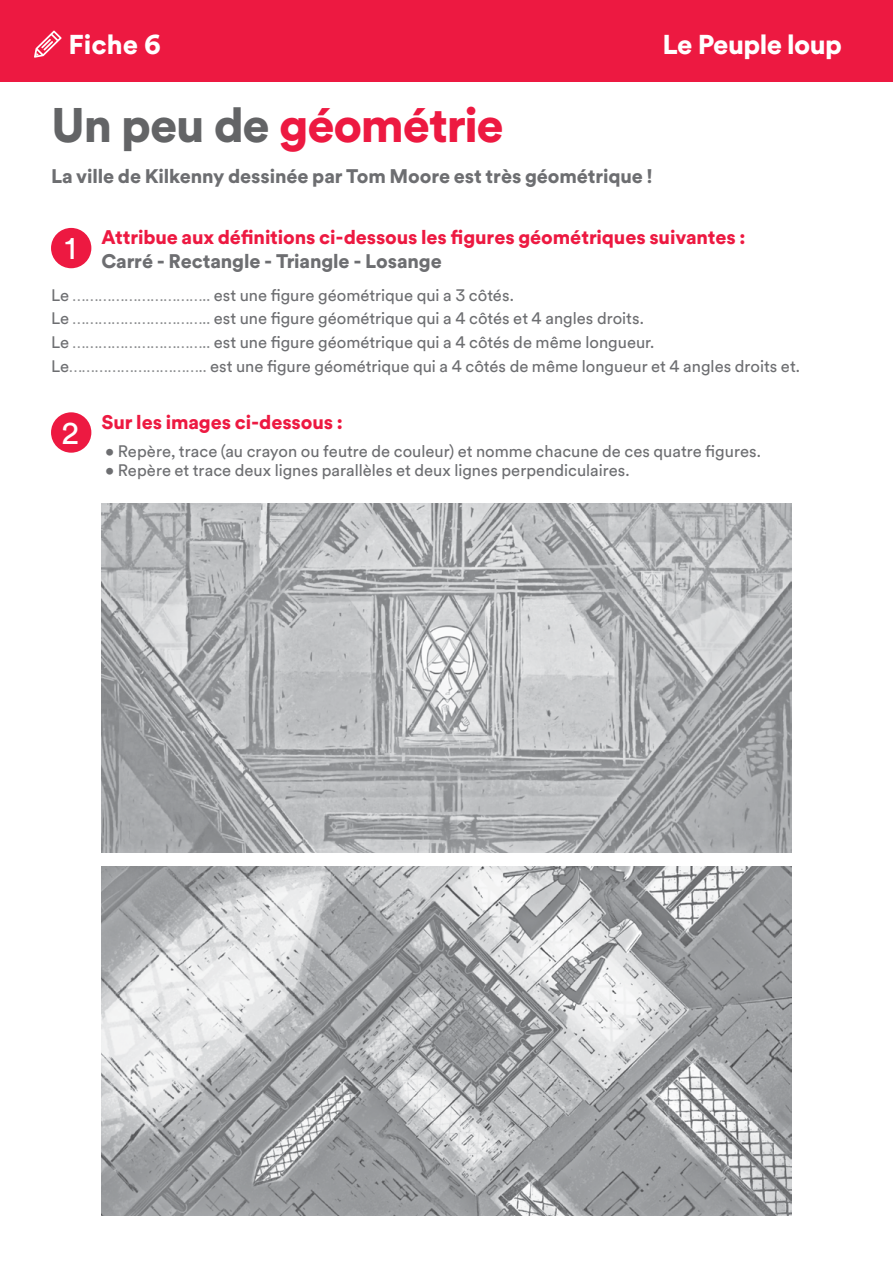
<style>
.page{position:relative;width:893px;height:1263px;background:#fff}
.page>*{position:absolute;margin:0;border:0;box-sizing:border-box;transform-origin:0 0}
.Titre_fiche{font:900 48px "Circular Spotify Text";letter-spacing:-.025em;color:#ed1941}
.t1{font:32.4px "Circular Std Book";color:#fff}
.t2{font:900 27px "Circular Spotify Text";letter-spacing:-.02em;color:#fff}
.chapo_13_pts{font:900 19.5px/24px "Circular Spotify Text";letter-spacing:-.005em;color:#ed1941}
.chapo_13_pts-2{font:900 19.5px "Circular Spotify Text";letter-spacing:-.005em;color:#6d6e71}
.chapo_13_pts-3{font:16.5px "Circular Spotify Text";color:#6d6e71}
.s1{color:#636466}
.s2{color:#6d6e71}
.s3{font-size:15px;color:#888a8c}
</style>
<div class="page">
<div style="left:0;top:0;width:893px;height:82px;background:#ed1941"></div>
<svg style="left:34px;top:31px;width:28px;height:27px"></svg>
<img style="left:102px;top:866px;width:689px;height:349px">
<div style="left:51px;top:228px;width:40px;height:40px;background:#ed1941;border-radius:50%"></div>
<img style="left:102px;top:503px;width:689px;height:350px">
<div style="left:51px;top:412px;width:40px;height:41px;background:#ed1941;border-radius:50%"></div>
<p class="t2" style="left:68px;top:26px;width:94px">Fiche 6</p>
<h3 class="t2" style="left:662px;top:26px;width:181px">Le Peuple loup</h3>
<p class="Titre_fiche" style="left:51px;top:92px;width:454px"><span class="s1">Un peu de</span> géométrie</p>
<p class="chapo_13_pts-2" style="left:51px;top:163px;width:603px">La ville de Kilkenny dessinée par Tom Moore est très géométrique !</p>
<p class="t1" style="left:65px;top:228px;width:13px">1</p>
<p class="chapo_13_pts" style="left:101px;top:226px;width:645px">Attribue aux définitions ci-dessous les figures géométriques suivantes :<br><span class="s2">Carré - Rectangle - Triangle - Losange</span></p>
<p class="chapo_13_pts-3" style="left:51px;top:283px;width:464px">Le <span class="s3">…………………………..</span> est une figure géométrique qui a 3 côtés.</p>
<p class="chapo_13_pts-3" style="left:51px;top:307px;width:594px">Le <span class="s3">…………………………..</span> est une figure géométrique qui a 4 côtés et 4 angles droits.</p>
<p class="chapo_13_pts-3" style="left:51px;top:331px;width:605px">Le <span class="s3">…………………………..</span> est une figure géométrique qui a 4 côtés de même longueur.</p>
<p class="chapo_13_pts-3" style="left:51px;top:355px;width:750px">Le<span class="s3">…………………………..</span> est une figure géométrique qui a 4 côtés de même longueur et 4 angles droits et.</p>
<p class="t1" style="left:62px;top:413px;width:19px">2</p>
<p class="chapo_13_pts" style="left:101px;top:410px;width:243px">Sur les images ci-dessous :</p>
<p class="chapo_13_pts-3" style="left:105px;top:440px;width:657px">• Repère, trace (au crayon ou feutre de couleur) et nomme chacune de ces quatre figures.</p>
<p class="chapo_13_pts-3" style="left:105px;top:459px;width:526px">• Repère et trace deux lignes parallèles et deux lignes perpendiculaires.</p>
</div>
